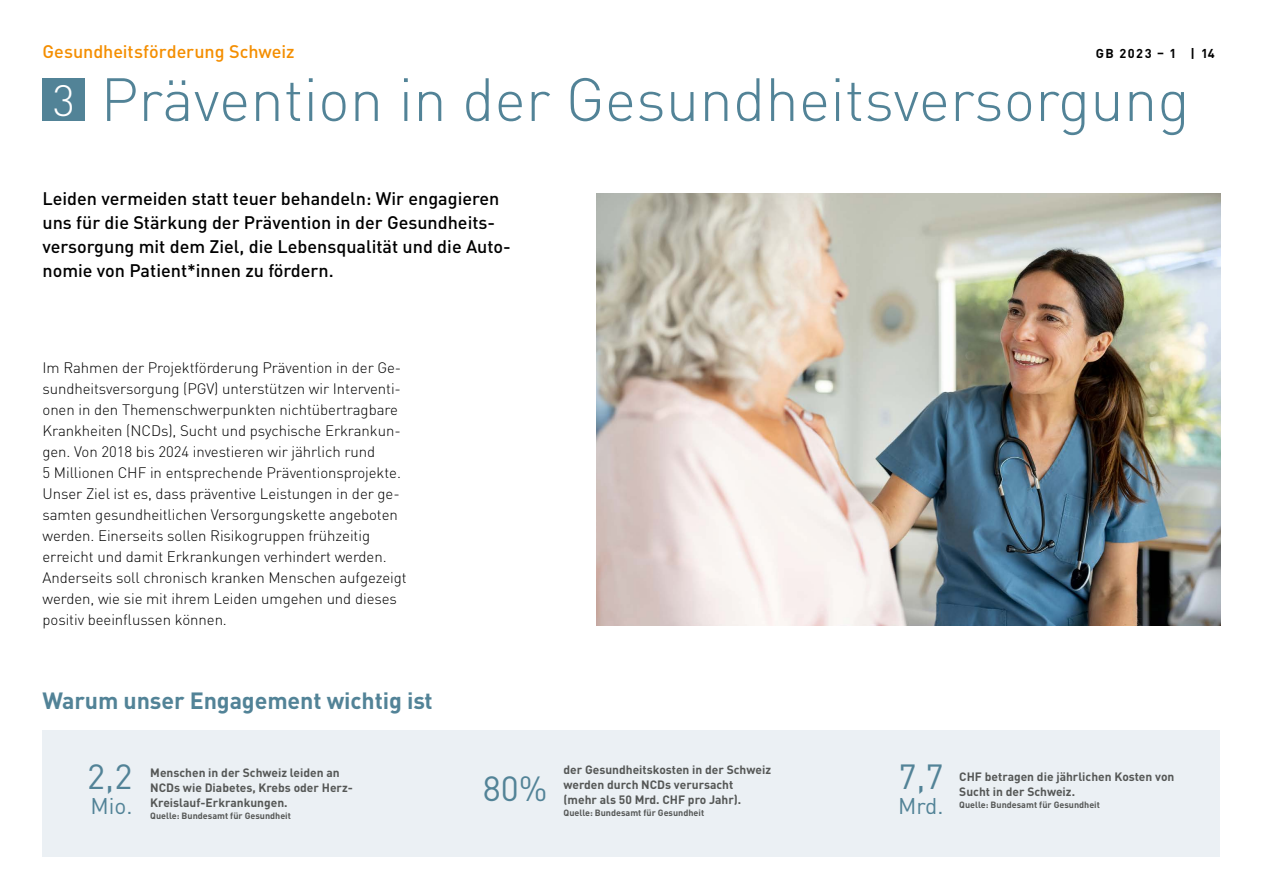
<style>
.page{position:relative;width:1263px;height:893px;background:#fff}
.page>*{position:absolute;margin:0;border:0;box-sizing:border-box;transform-origin:0 0}
.t1{font:300 60px "DIN Pro";color:#528397}
.t2{font:34.5px "DIN Pro";color:#528397}
.t3{font:700 23.25px "DIN Pro";letter-spacing:-.005em;color:#528397}
.t4{font:22.5px "DIN Pro";color:#528397}
.t5{font:500 18px/24px "DIN Pro";color:#000}
.t6{font:500 18px "DIN Pro";color:#f48e00}
.t7{font:300 15px/21px "DIN Pro";letter-spacing:-.005em;color:#000}
.t8{font:700 12.75px "DIN Pro";letter-spacing:.12em;color:#000}
.t9{font:700 12px/15px "DIN Pro";color:#555756}
.t10{font:700 9px "DIN Pro";color:#555756}
.s1{font-size:43.2px;color:#fff}
</style>
<div class="page">
<div style="left:43px;top:78px;width:42px;height:43px;background:#528397"></div>
<img style="left:596px;top:193px;width:624px;height:432px">
<div style="left:43px;top:730px;width:1177px;height:126px;background:#ebf0f4"></div>
<p class="t6" style="left:43px;top:39px;width:254px">Gesundheitsförderung Schweiz</p>
<p class="t8" style="left:1096px;top:45px;width:121px">GB 2023 – 1 | 14</p>
<h1 class="t1" style="left:53px;top:59px;width:1138px"><span class="s1">3</span> Prävention in der Gesundheitsversorgung</h1>
<p class="t5" style="left:43px;top:186px;width:470px">Leiden vermeiden statt teuer behandeln: Wir engagieren uns für die Stärkung der Prävention in der Gesundheits&shy;versorgung mit dem Ziel, die Lebensqualität und die Auto&shy;nomie von Patient*innen zu fördern.</p>
<p class="t7" style="left:43px;top:356px;width:366px">Im Rahmen der Projektförderung Prävention in der Ge&shy;sundheitsversorgung (PGV) unterstützen wir Interventi&shy;onen in den Themenschwerpunkten nichtübertragbare Krankheiten (NCDs), Sucht und psychische Erkrankun&shy;gen. Von 2018 bis 2024 investieren wir jährlich rund<br>5 Millionen CHF in entsprechende Präventionsprojekte.<br>Unser Ziel ist es, dass präventive Leistungen in der ge&shy;samten gesundheitlichen Versorgungskette angeboten werden. Einerseits sollen Risikogruppen frühzeitig erreicht und damit Erkrankungen verhindert werden.<br>Anderseits soll chronisch kranken Menschen aufgezeigt werden, wie sie mit ihrem Leiden umgehen und dieses positiv beeinflussen können.</p>
<h3 class="t3" style="left:43px;top:685px;width:392px">Warum unser Engagement wichtig ist</h3>
<h2 class="t2" style="left:87px;top:753px;width:47px">2,2</h2>
<h3 class="t4" style="left:90px;top:791px;width:44px">Mio.</h3>
<p class="t9" style="left:150px;top:764px;width:204px">Menschen in der Schweiz leiden an<br>NCDs wie Diabetes, Krebs oder Herz-<br>Kreislauf-Erkrankungen.</p>
<p class="t10" style="left:150px;top:809px;width:142px">Quelle: Bundesamt für Gesundheit</p>
<h2 class="t2" style="left:483px;top:765px;width:66px">80%</h2>
<p class="t9" style="left:564px;top:761px;width:209px">der Gesundheitskosten in der Schweiz werden durch NCDs verursacht<br>(mehr als 50 Mrd. CHF pro Jahr).</p>
<p class="t10" style="left:564px;top:806px;width:142px">Quelle: Bundesamt für Gesundheit</p>
<h2 class="t2" style="left:898px;top:753px;width:47px">7,7</h2>
<h3 class="t4" style="left:898px;top:791px;width:47px">Mrd.</h3>
<p class="t9" style="left:959px;top:769px;width:217px">CHF betragen die jährlichen Kosten von<br>Sucht in der Schweiz.</p>
<p class="t10" style="left:959px;top:799px;width:142px">Quelle: Bundesamt für Gesundheit</p>
</div>
